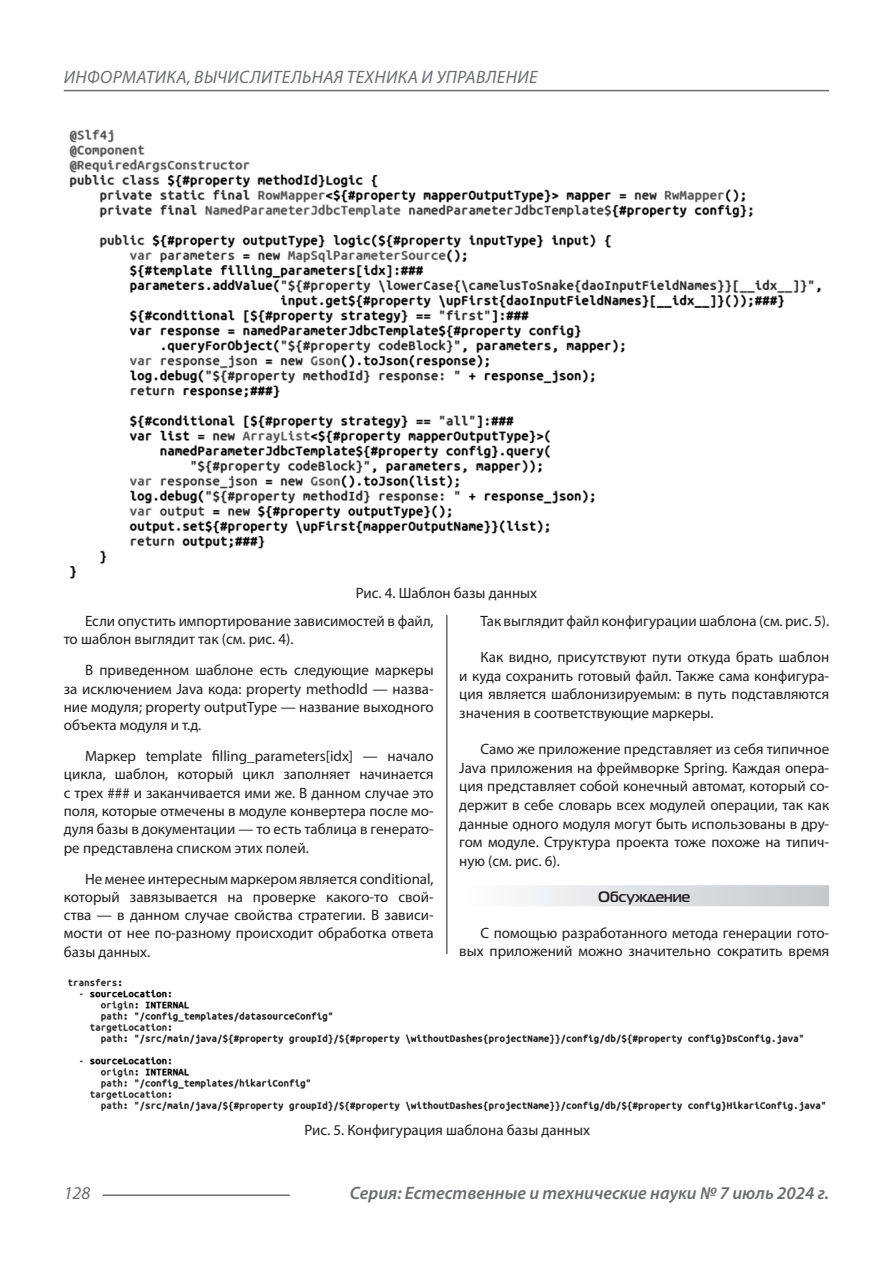
<style>
.page{position:relative;width:893px;height:1263px;background:#fff}
.page>*{position:absolute;margin:0;border:0;box-sizing:border-box;transform-origin:0 0}
.t1{font:italic 18px "Myriad Pro";letter-spacing:.02em;color:#6c6d70}
.t2{font:italic 600 18px "Myriad Pro";color:#6c6d70}
.Статья_текст{font:15px/18.3px "Myriad Pro";color:#231f20;text-align:justify}
.Статья_подзаголовок{font:700 15px "Magistral C";color:#231f20}
</style>
<div class="page">
<hr style="left:446px;top:128px;width:1px;height:1007px;background:#231f20">
<hr style="left:103px;top:1194px;width:187px;height:2px;background:#6c6d70">
<hr style="left:64px;top:90px;width:765px;height:1px;background:#6c6d70">
<div style="left:459px;top:885px;width:370px;height:21px;background:linear-gradient(to right,#fefeff,#c6c8ca)"></div>
<img style="left:69px;top:128px;width:752px;height:452px">
<div style="left:441px;top:598px;width:11px;height:16px;background:#fff"></div>
<img style="left:68px;top:978px;width:758px;height:134px">
<div style="left:441px;top:955px;width:11px;height:19px;background:#fff"></div>
<p class="t1" style="left:64px;top:66px;width:475px">ИНФОРМАТИКА, ВЫЧИСЛИТЕЛЬНАЯ ТЕХНИКА И УПРАВЛЕНИЕ</p>
<p class="Статья_текст" style="left:356px;top:583px;width:183px">Рис. 4. Шаблон базы данных</p>
<p class="Статья_текст" style="left:64px;top:612px;width:371px;text-indent:21px">Если опустить импортирование зависимостей в файл, то шаблон выглядит так (см. рис. 4).</p>
<p class="Статья_текст" style="left:64px;top:661px;width:371px;text-indent:21px">В приведенном шаблоне есть следующие маркеры за исключением Java кода: property methodId — назва&shy;ние модуля; property outputType — название выходного объекта модуля и т.д.</p>
<p class="Статья_текст" style="left:64px;top:747px;width:371px;text-indent:21px">Маркер template filling_parameters[idx] — начало цикла, шаблон, который цикл заполняет начинается с трех ### и заканчивается ими же. В данном случае это поля, которые отмечены в модуле конвертера после мо&shy;дуля базы в документации — то есть таблица в генерато&shy;ре представлена списком этих полей.</p>
<p class="Статья_текст" style="left:64px;top:869px;width:371px;text-indent:21px">Не менее интересным маркером является conditional, который завязывается на проверке какого-то свой&shy;ства — в данном случае свойства стратегии. В зависи&shy;мости от нее по-разному происходит обработка ответа базы данных.</p>
<p class="Статья_текст" style="left:480px;top:612px;width:350px">Так выглядит файл конфигурации шаблона (см. рис. 5).</p>
<p class="Статья_текст" style="left:459px;top:647px;width:371px;line-height:18.8px;text-indent:21px">Как видно, присутствуют пути откуда брать шаблон и куда сохранить готовый файл. Также сама конфигура&shy;ция является шаблонизируемым: в путь подставляются значения в соответствующие маркеры.</p>
<p class="Статья_текст" style="left:459px;top:739px;width:371px;line-height:18.8px;text-indent:21px">Само же приложение представляет из себя типичное Java приложения на фреймворке Spring. Каждая опера&shy;ция представляет собой конечный автомат, который со&shy;держит в себе словарь всех модулей операции, так как данные одного модуля могут быть использованы в дру&shy;гом модуле. Структура проекта тоже похоже на типич&shy;ную (см. рис. 6).</p>
<p class="Статья_подзаголовок" style="left:598px;top:888px;width:93px">Обсуждение</p>
<p class="Статья_текст" style="left:459px;top:923px;width:371px;line-height:18.8px;text-align:right">С помощью разработанного метода генерации гото&shy;вых приложений можно значительно сократить время</p>
<p class="Статья_текст" style="left:304px;top:1121px;width:287px">Рис. 5. Конфигурация шаблона базы данных</p>
<p class="t1" style="left:64px;top:1182px;width:28px">128</p>
<p class="t2" style="left:350px;top:1182px;width:481px">Серия: Естественные и технические науки № 7 июль 2024 г.</p>
</div>
